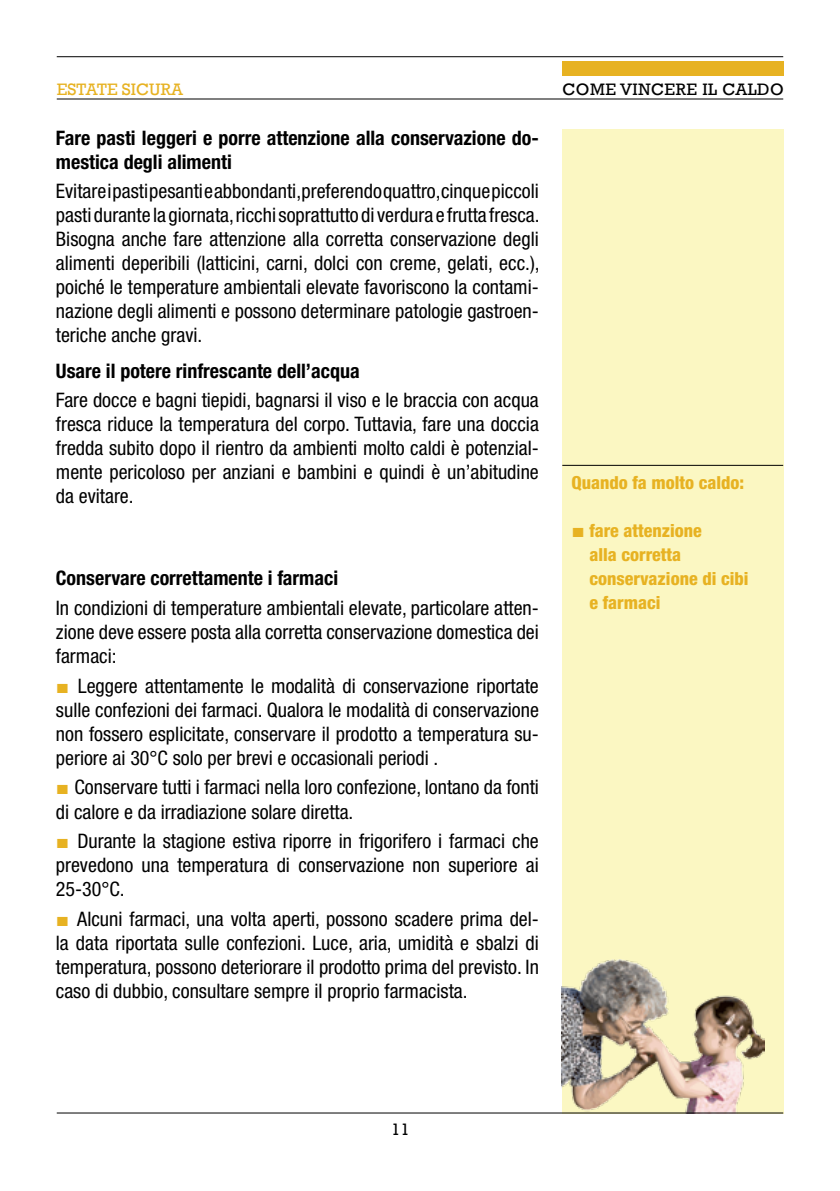
<style>
.page{position:relative;width:840px;height:1191px;background:#fff}
.page>*{position:absolute;margin:0;border:0;box-sizing:border-box;transform-origin:0 0}
.t1{font:condensed 20px/24px "Helvetica Neue";color:#000;text-align:justify}
.t2{font:700 condensed 20px/24px "Helvetica Neue";color:#000}
.t3{font:800 condensed 18px/24px "Helvetica Neue";color:#e7b222}
.t4{font:17px "Rockwell";letter-spacing:.03em;color:#000}
.t5{font:17px "Rockwell";color:#e7b222}
.s1{font-family:"Times New Roman";font-stretch:normal;color:#e7b222}
.s2{font-family:"Times New Roman";font-weight:400;font-stretch:normal;font-size:20px}
</style>
<div class="page">
<div style="left:561px;top:129px;width:221px;height:984px;background:#fbf7c2"></div>
<hr style="left:57px;top:56px;width:725px;height:1px;background:#000">
<hr style="left:57px;top:99px;width:725px;height:1px;background:#000">
<div style="left:561px;top:62px;width:221px;height:14px;background:#e7b222"></div>
<img style="left:561px;top:960px;width:202px;height:152px">
<hr style="left:57px;top:1112px;width:725px;height:1px;background:#000">
<hr style="left:562px;top:465px;width:220px;height:1px;background:#000">
<p class="t5" style="left:57px;top:79px;width:128px">ESTATE SICURA</p>
<p class="t4" style="left:562px;top:79px;width:223px">COME VINCERE IL CALDO</p>
<p class="t2" style="left:56px;top:125px;width:484px">Fare pasti leggeri e porre attenzione alla conservazione do&shy;mestica degli alimenti</p>
<p class="t1" style="left:56px;top:179px;width:485px">Evitare i pasti pesanti e abbondanti, preferendo quattro, cinque piccoli pasti durante la giornata, ricchi soprattutto di verdura e frutta fresca.<br>Bisogna anche fare attenzione alla corretta conservazione degli alimenti deperibili (latticini, carni, dolci con creme, gelati, ecc.), poiché le temperature ambientali elevate favoriscono la contami&shy;nazione degli alimenti e possono determinare patologie gastroen&shy;teriche anche gravi.</p>
<p class="t2" style="left:56px;top:358px;width:305px">Usare il potere rinfrescante dell’acqua</p>
<p class="t1" style="left:56px;top:388px;width:484px">Fare docce e bagni tiepidi, bagnarsi il viso e le braccia con acqua fresca riduce la temperatura del corpo. Tuttavia, fare una doccia fredda subito dopo il rientro da ambienti molto caldi è potenzial&shy;mente pericoloso per anziani e bambini e quindi è un’abitudine da evitare.</p>
<p class="t2" style="left:56px;top:566px;width:283px">Conservare correttamente i farmaci</p>
<p class="t1" style="left:56px;top:596px;width:484px">In condizioni di temperature ambientali elevate, particolare atten&shy;zione deve essere posta alla corretta conservazione domestica dei farmaci:</p>
<p class="t1" style="left:56px;top:673px;width:484px"><span class="s1">■</span> Leggere attentamente le modalità di conservazione riportate sulle confezioni dei farmaci. Qualora le modalità di conservazione non fossero esplicitate, conservare il prodotto a temperatura su&shy;periore ai 30°C solo per brevi e occasionali periodi .</p>
<p class="t1" style="left:56px;top:775px;width:484px"><span class="s1">■</span> Conservare tutti i farmaci nella loro confezione, lontano da fonti di calore e da irradiazione solare diretta.</p>
<p class="t1" style="left:56px;top:829px;width:484px"><span class="s1">■</span> Durante la stagione estiva riporre in frigorifero i farmaci che prevedono una temperatura di conservazione non superiore ai 25-30°C.</p>
<p class="t1" style="left:56px;top:906px;width:484px"><span class="s1">■</span> Alcuni farmaci, una volta aperti, possono scadere prima del&shy;la data riportata sulle confezioni. Luce, aria, umidità e sbalzi di temperatura, possono deteriorare il prodotto prima del previsto. In caso di dubbio, consultare sempre il proprio farmacista.</p>
<p class="t3" style="left:571px;top:470px;width:174px">Quando fa molto caldo:</p>
<p class="t3" style="left:589px;top:518px;width:160px;text-indent:-18px"><span class="s2">■</span> fare attenzione<br>alla corretta conservazione di cibi e farmaci</p>
<p class="t4" style="left:391px;top:1119px;width:20px">11</p>
</div>
